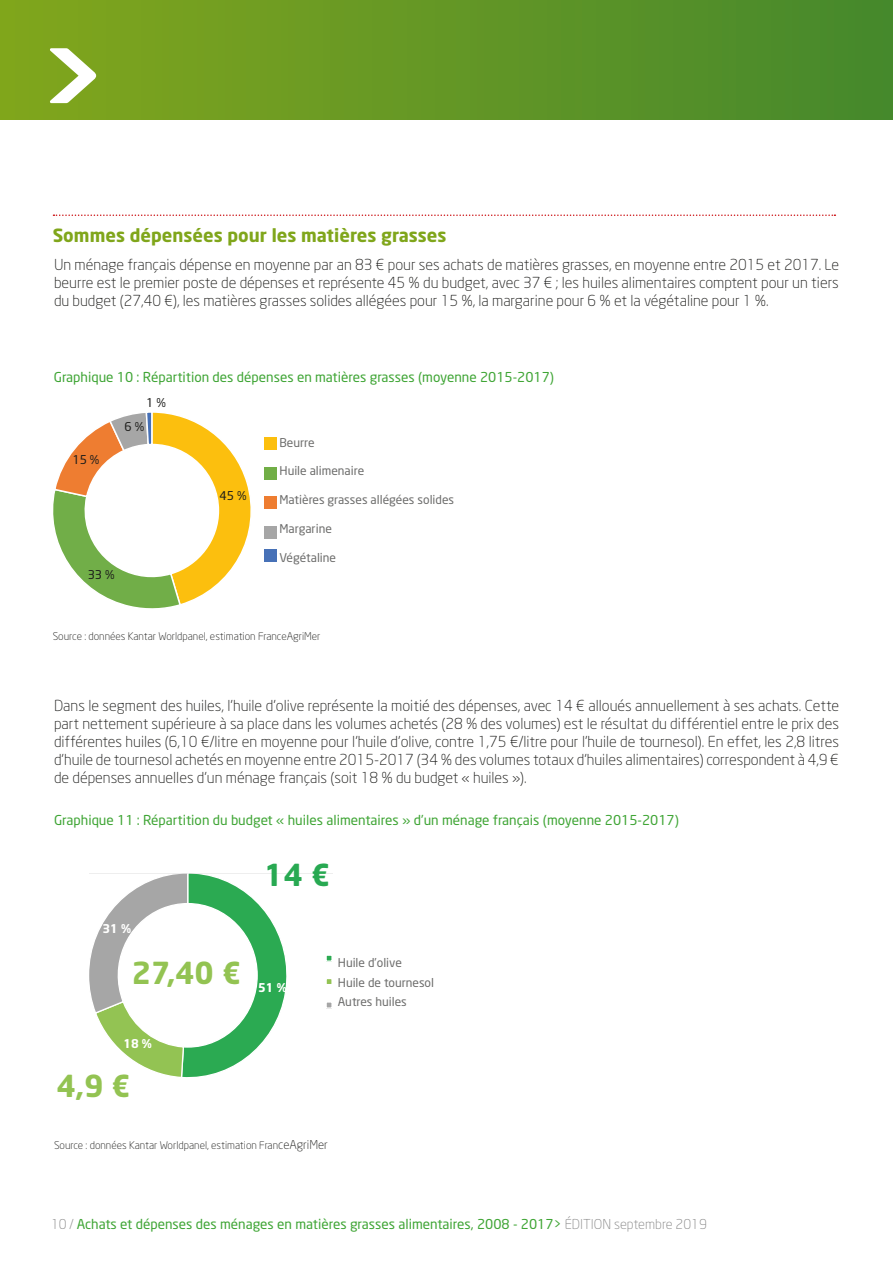
<style>
.page{position:relative;width:893px;height:1263px;background:#fff}
.page>*{position:absolute;margin:0;border:0;box-sizing:border-box;transform-origin:0 0}
.t1{font:700 108px "Neo Sans";color:#fff}
.t2{font:700 30px "Neo Sans";color:#93c352}
.t3{font:700 30px "Neo Sans";color:#28a952}
.TITRE1{font:700 18px "Neo Sans";color:#80a61b}
.TEXTE{font:300 15px/18px "Neo Sans";color:#1d1d1b;text-align:justify}
.titregraphique{font:13.5px "Neo Sans";color:#3fa535}
.t4{font:12px "Neo Sans";color:#6d6d6c}
.t5{font:12px "Neo Sans";color:#1d1d1b}
.t6{font:700 12px "Neo Sans";color:#fffffe}
.t7{font:11.1px/23.4px "Calibri";color:#5b5a5a}
.t8{font:300 10.5px "Neo Sans";color:#1d1d1b}
.t9{font:9.3px "Calibri";color:#5b5a5a}
.s1{font-size:12px}
.s2{font-weight:300;color:#878787}
</style>
<div class="page">
<div style="left:0;top:0;width:893px;height:120px;background:linear-gradient(to right,#82a61d,#46882d)"></div>
<svg style="left:53px;top:214px;width:782px;height:2px"></svg>
<svg style="left:53px;top:412px;width:198px;height:197px"></svg>
<svg style="left:89px;top:873px;width:244px;height:205px"></svg>
<div style="left:264px;top:496px;width:13px;height:13px;background:#ee7d31"></div>
<div style="left:264px;top:437px;width:13px;height:13px;background:#fcbf0e"></div>
<div style="left:264px;top:467px;width:13px;height:13px;background:#71ae46"></div>
<div style="left:264px;top:526px;width:13px;height:13px;background:#a6a6a6"></div>
<div style="left:264px;top:549px;width:13px;height:13px;background:#4771b7"></div>
<h1 class="t1" style="left:38px;top:9px;width:71px">&gt;</h1>
<p class="TITRE1" style="left:53px;top:223px;width:395px">Sommes dépensées pour les matières grasses</p>
<p class="TEXTE" style="left:54px;top:255px;width:786px">Un ménage français dépense en moyenne par an 83 € pour ses achats de matières grasses, en moyenne entre 2015 et 2017. Le beurre est le premier poste de dépenses et représente 45 % du budget, avec 37 € ; les huiles alimentaires comptent pour un tiers du budget (27,40 €), les matières grasses solides allégées pour 15 %, la margarine pour 6 % et la végétaline pour 1 %.</p>
<p class="titregraphique" style="left:54px;top:369px;width:502px">Graphique 10 : Répartition des dépenses en matières grasses (moyenne 2015-2017)</p>
<p class="t5" style="left:146px;top:396px;width:21px">1 %</p>
<p class="t5" style="left:72px;top:452px;width:29px">15 %</p>
<p class="t5" style="left:125px;top:420px;width:21px">6 %</p>
<p class="t5" style="left:88px;top:567px;width:29px">33 %</p>
<p class="t5" style="left:220px;top:488px;width:29px">45 %</p>
<p class="t4" style="left:279px;top:435px;width:37px">Beurre</p>
<p class="t4" style="left:279px;top:464px;width:86px">Huile alimenaire</p>
<p class="t4" style="left:279px;top:492px;width:176px">Matières grasses allégées solides</p>
<p class="t4" style="left:279px;top:521px;width:54px">Margarine</p>
<p class="t4" style="left:279px;top:550px;width:58px">Végétaline</p>
<p class="t9" style="left:278px;top:527px;width:49px">MARGARINE</p>
<p class="t9" style="left:278px;top:552px;width:49px">VEGETALINE</p>
<p class="t8" style="left:53px;top:629px;width:269px">Source : données Kantar Worldpanel, estimation FranceAgriMer</p>
<p class="TEXTE" style="left:54px;top:696px;width:787px">Dans le segment des huiles, l’huile d’olive représente la moitié des dépenses, avec 14 € alloués annuellement à ses achats. Cette part nettement supérieure à sa place dans les volumes achetés (28 % des volumes) est le résultat du différentiel entre le prix des différentes huiles (6,10 €/litre en moyenne pour l’huile d’olive, contre 1,75 €/litre pour l’huile de tournesol). En effet, les 2,8 litres d’huile de tournesol achetés en moyenne entre 2015-2017 (34 % des volumes totaux d’huiles alimentaires) correspondent à 4,9 € de dépenses annuelles d’un ménage français (soit 18 % du budget « huiles »).</p>
<p class="titregraphique" style="left:54px;top:812px;width:626px">Graphique 11 : Répartition du budget « huiles alimentaires » d’un ménage français (moyenne 2015-2017)</p>
<p class="t6" style="left:103px;top:921px;width:30px">31 %</p>
<p class="t2" style="left:132px;top:954px;width:111px">27,40 €</p>
<p class="t6" style="left:123px;top:1036px;width:30px">18 %</p>
<p class="t2" style="left:57px;top:1067px;width:76px">4,9 €</p>
<p class="t3" style="left:264px;top:856px;width:67px">14 €</p>
<p class="t6" style="left:258px;top:979px;width:30px">51 %</p>
<p class="t7" style="left:335px;top:946px;width:81px">Huile d'olive<br>huile de tournesol autres huiles</p>
<p class="t4" style="left:338px;top:955px;width:66px">Huile d’olive</p>
<p class="t4" style="left:338px;top:975px;width:98px">Huile de tournesol</p>
<p class="t4" style="left:338px;top:994px;width:71px">Autres huiles</p>
<p class="t8" style="left:54px;top:1139px;width:275px">Source : données Kantar Worldpanel, estimation Fran<span class="s1">ceAgriMer</span></p>
<p class="titregraphique" style="left:51px;top:1216px;width:657px"><span class="s2">10 /</span> Achats et dépenses des ménages en matières grasses alimentaires, 2008 - 2017&gt; <span class="s2">ÉDITION septembre 2019</span></p>
</div>
